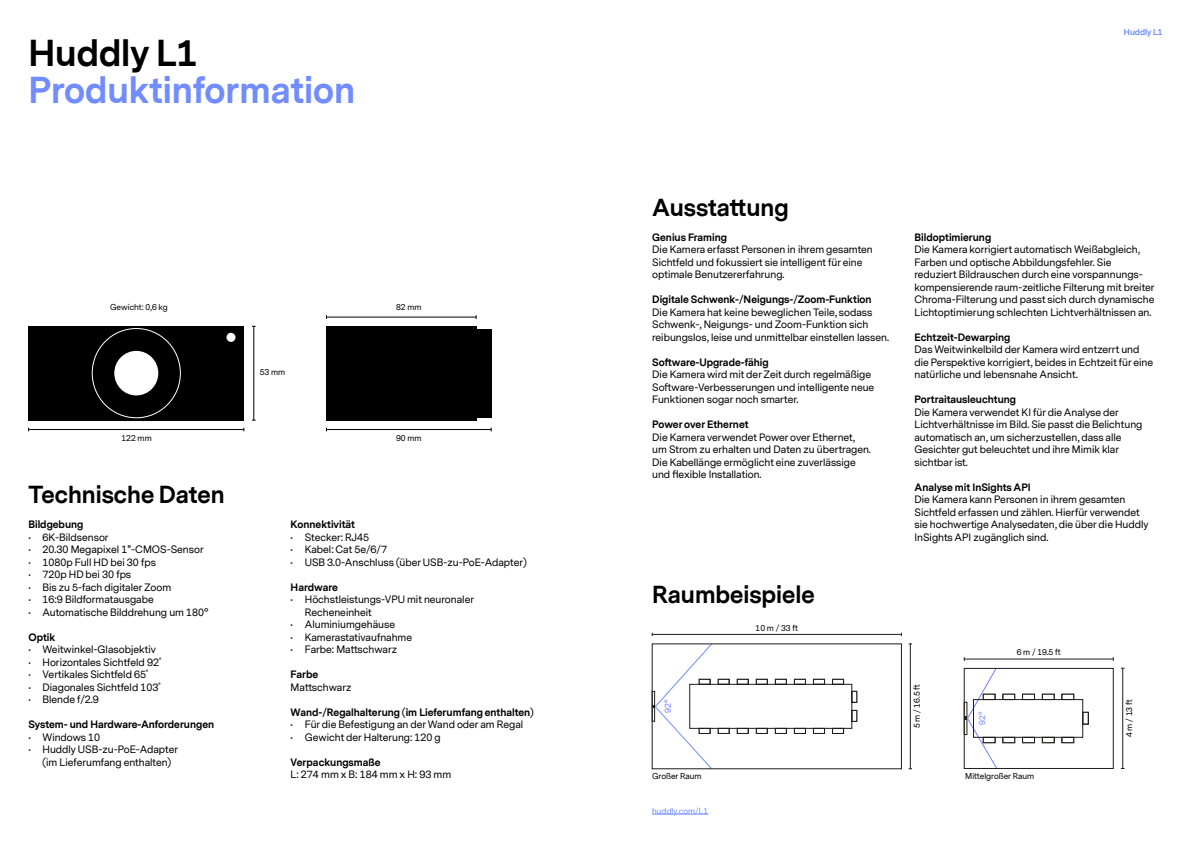
<style>
.page{position:relative;width:1191px;height:842px;background:#fff}
.page>*{position:absolute;margin:0;border:0;box-sizing:border-box;transform-origin:0 0}
.t1{font:700 35px "Messina Sans";color:#718cff}
.t2{font:700 35px "Messina Sans";color:#000}
.t3{font:700 23px "Messina Sans";color:#000}
.t4{font:10px/12.5px "Messina Sans";color:#000}
.t5{font:700 10px "Messina Sans";color:#000}
.t6{font:8px "Messina Sans";color:#000}
.t7{font:8px "Messina Sans";color:#718cff}
.t8{font:700 8px "Messina Sans";color:#718cff}
.t9{font:8px "Messina Sans";color:#7180ff}
</style>
<div class="page">
<hr style="left:652px;top:814px;width:56px;height:1px;background:#718cff">
<svg style="left:966px;top:670px;width:31px;height:97px"></svg>
<div style="left:1042px;top:694px;width:12px;height:6px;border:1px solid #1d1d1b"></div>
<div style="left:1022px;top:694px;width:12px;height:6px;border:1px solid #1d1d1b"></div>
<div style="left:1002px;top:694px;width:13px;height:6px;border:1px solid #1d1d1b"></div>
<div style="left:982px;top:694px;width:13px;height:6px;border:1px solid #1d1d1b"></div>
<div style="left:1042px;top:737px;width:12px;height:6px;border:1px solid #1d1d1b"></div>
<div style="left:1022px;top:737px;width:12px;height:6px;border:1px solid #1d1d1b"></div>
<div style="left:1061px;top:694px;width:13px;height:6px;border:1px solid #1d1d1b"></div>
<div style="left:1061px;top:737px;width:13px;height:6px;border:1px solid #1d1d1b"></div>
<div style="left:1002px;top:737px;width:13px;height:6px;border:1px solid #1d1d1b"></div>
<div style="left:982px;top:737px;width:13px;height:6px;border:1px solid #1d1d1b"></div>
<div style="left:973px;top:699px;width:110px;height:38px;border:1px solid #1d1d1b"></div>
<div style="left:1082px;top:712px;width:6px;height:12px;border:1px solid #1d1d1b"></div>
<hr style="left:964px;top:659px;width:149px;height:1px;background:#1d1d1b">
<hr style="left:1122px;top:668px;width:1px;height:100px;background:#1d1d1b">
<div style="left:964px;top:668px;width:149px;height:101px;border:1px solid #1d1d1b"></div>
<div style="left:851px;top:710px;width:6px;height:12px;border:1px solid #1d1d1b"></div>
<div style="left:851px;top:691px;width:6px;height:12px;border:1px solid #1d1d1b"></div>
<div style="left:775px;top:679px;width:11px;height:5px;border:1px solid #1d1d1b"></div>
<div style="left:756px;top:679px;width:11px;height:5px;border:1px solid #1d1d1b"></div>
<div style="left:737px;top:679px;width:11px;height:5px;border:1px solid #1d1d1b"></div>
<div style="left:718px;top:679px;width:11px;height:5px;border:1px solid #1d1d1b"></div>
<div style="left:832px;top:679px;width:12px;height:5px;border:1px solid #1d1d1b"></div>
<div style="left:813px;top:679px;width:11px;height:5px;border:1px solid #1d1d1b"></div>
<div style="left:794px;top:679px;width:11px;height:5px;border:1px solid #1d1d1b"></div>
<div style="left:775px;top:728px;width:11px;height:6px;border:1px solid #1d1d1b"></div>
<div style="left:756px;top:728px;width:11px;height:6px;border:1px solid #1d1d1b"></div>
<div style="left:737px;top:728px;width:11px;height:6px;border:1px solid #1d1d1b"></div>
<div style="left:718px;top:728px;width:11px;height:6px;border:1px solid #1d1d1b"></div>
<div style="left:832px;top:728px;width:12px;height:6px;border:1px solid #1d1d1b"></div>
<div style="left:813px;top:728px;width:11px;height:6px;border:1px solid #1d1d1b"></div>
<div style="left:794px;top:728px;width:11px;height:6px;border:1px solid #1d1d1b"></div>
<div style="left:689px;top:684px;width:163px;height:45px;border:1px solid #1d1d1b"></div>
<svg style="left:652px;top:643px;width:60px;height:126px"></svg>
<hr style="left:652px;top:634px;width:249px;height:1px;background:#1d1d1b">
<hr style="left:910px;top:644px;width:1px;height:125px;background:#1d1d1b">
<div style="left:28px;top:326px;width:216px;height:94px;background:#000"></div>
<div style="left:114px;top:351px;width:44px;height:44px;background:#fff;border-radius:50%"></div>
<div style="left:226px;top:333px;width:9px;height:9px;background:#fff;border-radius:50%"></div>
<div style="left:326px;top:326px;width:150px;height:94px;background:#000"></div>
<div style="left:476px;top:329px;width:15px;height:89px;background:#000"></div>
<hr style="left:326px;top:429px;width:165px;height:1px;background:#000">
<hr style="left:28px;top:429px;width:216px;height:1px;background:#000">
<hr style="left:326px;top:317px;width:150px;height:1px;background:#000">
<hr style="left:253px;top:326px;width:1px;height:94px;background:#000">
<h1 class="t2" style="left:28px;top:28px;width:171px">Huddly L1</h1>
<h1 class="t1" style="left:28px;top:66px;width:328px">Produktinformation</h1>
<p class="t6" style="left:110px;top:302px;width:59px">Gewicht: 0,6 kg</p>
<p class="t6" style="left:121px;top:433px;width:32px">122 mm</p>
<p class="t6" style="left:260px;top:367px;width:27px">53 mm</p>
<p class="t6" style="left:396px;top:302px;width:27px">82 mm</p>
<p class="t6" style="left:396px;top:433px;width:27px">90 mm</p>
<h2 class="t3" style="left:28px;top:479px;width:198px">Technische Daten</h2>
<p class="t5" style="left:28px;top:518px;width:57px">Bildgebung</p>
<p class="t4" style="left:28px;top:531px;width:82px">• 6K-Bildsensor</p>
<p class="t4" style="left:28px;top:544px;width:177px">• 20.30 Megapixel 1"-CMOS-Sensor</p>
<p class="t4" style="left:28px;top:556px;width:129px">• 1080p Full HD bei 30 fps</p>
<p class="t4" style="left:28px;top:569px;width:104px">• 720p HD bei 30 fps</p>
<p class="t4" style="left:28px;top:581px;width:144px">• Bis zu 5-fach digitaler Zoom</p>
<p class="t4" style="left:28px;top:594px;width:127px">• 16:9 Bildformatausgabe</p>
<p class="t4" style="left:28px;top:606px;width:182px">• Automatische Bilddrehung um 180°</p>
<p class="t5" style="left:28px;top:630px;width:28px">Optik</p>
<p class="t4" style="left:28px;top:644px;width:129px">• Weitwinkel-Glasobjektiv</p>
<p class="t4" style="left:28px;top:656px;width:134px">• Horizontales Sichtfeld 92˚</p>
<p class="t4" style="left:28px;top:669px;width:121px">• Vertikales Sichtfeld 65˚</p>
<p class="t4" style="left:28px;top:681px;width:134px">• Diagonales Sichtfeld 103˚</p>
<p class="t4" style="left:28px;top:694px;width:72px">• Blende f/2.9</p>
<p class="t5" style="left:28px;top:718px;width:187px">System- und Hardware-Anforderungen</p>
<p class="t4" style="left:28px;top:731px;width:73px">• Windows 10</p>
<p class="t4" style="left:43px;top:744px;width:137px;text-indent:-14px">• Huddly USB-zu-PoE-Adapter (im Lieferumfang enthalten)</p>
<p class="t5" style="left:291px;top:518px;width:66px">Konnektivität</p>
<p class="t4" style="left:291px;top:531px;width:80px">• Stecker: RJ45</p>
<p class="t4" style="left:291px;top:544px;width:98px">• Kabel: Cat 5e/6/7</p>
<p class="t4" style="left:291px;top:556px;width:238px">• USB 3.0-Anschluss (über USB-zu-PoE-Adapter)</p>
<p class="t5" style="left:291px;top:580px;width:49px">Hardware</p>
<p class="t4" style="left:305px;top:594px;width:171px;text-indent:-14px">• Höchstleistungs-VPU mit neuronaler<br>Recheneinheit</p>
<p class="t4" style="left:291px;top:619px;width:106px">• Aluminiumgehäuse</p>
<p class="t4" style="left:291px;top:631px;width:123px">• Kamerastativaufnahme</p>
<p class="t4" style="left:291px;top:644px;width:108px">• Farbe: Mattschwarz</p>
<p class="t5" style="left:291px;top:668px;width:29px">Farbe</p>
<p class="t4" style="left:291px;top:681px;width:62px">Mattschwarz</p>
<p class="t5" style="left:291px;top:705px;width:245px">Wand-/Regalhalterung (im Lieferumfang enthalten)</p>
<p class="t4" style="left:291px;top:719px;width:234px">• Für die Befestigung an der Wand oder am Regal</p>
<p class="t4" style="left:291px;top:731px;width:152px">• Gewicht der Halterung: 120 g</p>
<p class="t5" style="left:291px;top:755px;width:91px">Verpackungsmaße</p>
<p class="t4" style="left:291px;top:769px;width:162px">L: 274 mm x B: 184 mm x H: 93 mm</p>
<p class="t8" style="left:1123px;top:26px;width:40px">Huddly L1</p>
<h2 class="t3" style="left:652px;top:191px;width:138px">Ausstattung</h2>
<p class="t5" style="left:652px;top:230px;width:76px">Genius Framing</p>
<p class="t4" style="left:652px;top:244px;width:222px">Die Kamera erfasst Personen in ihrem gesamten<br>Sichtfeld und fokussiert sie intelligent für eine optimale Benutzererfahrung.</p>
<p class="t5" style="left:652px;top:293px;width:221px">Digitale Schwenk-/Neigungs-/Zoom-Funktion</p>
<p class="t4" style="left:652px;top:306px;width:238px">Die Kamera hat keine beweglichen Teile, sodass<br>Schwenk-, Neigungs- und Zoom-Funktion sich reibungslos, leise und unmittelbar einstellen lassen.</p>
<p class="t5" style="left:652px;top:355px;width:118px">Software-Upgrade-fähig</p>
<p class="t4" style="left:652px;top:369px;width:224px">Die Kamera wird mit der Zeit durch regelmäßige<br>Software-Verbesserungen und intelligente neue<br>Funktionen sogar noch smarter.</p>
<p class="t5" style="left:652px;top:418px;width:98px">Power over Ethernet</p>
<p class="t4" style="left:652px;top:431px;width:220px">Die Kamera verwendet Power over Ethernet, um Strom zu erhalten und Daten zu übertragen.<br>Die Kabellänge ermöglicht eine zuverlässige und flexible Installation.</p>
<h2 class="t3" style="left:652px;top:579px;width:164px">Raumbeispiele</h2>
<p class="t9" style="left:662px;top:713px;width:15px;rotate:-90deg">92°</p>
<p class="t6" style="left:755px;top:622px;width:44px">10 m / 33 ft</p>
<p class="t5" style="left:914px;top:230px;width:78px">Bildoptimierung</p>
<p class="t4" style="left:914px;top:244px;width:241px">Die Kamera korrigiert automatisch Weißabgleich, Farben und optische Abbildungsfehler. Sie reduziert Bildrauschen durch eine vorspannungs&shy;kompensierende raum-zeitliche Filterung mit breiter Chroma-Filterung und passt sich durch dynamische Lichtoptimierung schlechten Lichtverhältnissen an.</p>
<p class="t5" style="left:914px;top:330px;width:97px">Echtzeit-Dewarping</p>
<p class="t4" style="left:914px;top:344px;width:240px">Das Weitwinkelbild der Kamera wird entzerrt und die Perspektive korrigiert, beides in Echtzeit für eine natürliche und lebensnahe Ansicht.</p>
<p class="t5" style="left:914px;top:393px;width:103px">Portraitausleuchtung</p>
<p class="t4" style="left:914px;top:406px;width:229px">Die Kamera verwendet KI für die Analyse der Lichtverhältnisse im Bild. Sie passt die Belichtung automatisch an, um sicherzustellen, dass alle Gesichter gut beleuchtet und ihre Mimik klar sichtbar ist.</p>
<p class="t5" style="left:914px;top:480px;width:118px">Analyse mit InSights API</p>
<p class="t4" style="left:914px;top:494px;width:235px">Die Kamera kann Personen in ihrem gesamten Sichtfeld erfassen und zählen. Hierfür verwendet sie hochwertige Analysedaten, die über die Huddly InSights API zugänglich sind.</p>
<p class="t6" style="left:911px;top:728px;width:46px;rotate:-90deg">5 m / 16.5 ft</p>
<p class="t9" style="left:977px;top:725px;width:15px;rotate:-90deg">92°</p>
<p class="t6" style="left:1016px;top:647px;width:46px">6 m / 19.5 ft</p>
<p class="t6" style="left:1124px;top:737px;width:39px;rotate:-90deg">4 m / 13 ft</p>
<p class="t6" style="left:652px;top:771px;width:51px">Großer Raum</p>
<p class="t6" style="left:965px;top:771px;width:70px">Mittelgroßer Raum</p>
<p class="t6" style="left:964px;top:772px;width:56px">Medium Room</p>
<p class="t6" style="left:652px;top:772px;width:47px">Large Room</p>
<p class="t7" style="left:652px;top:805px;width:58px">huddly.com/L1</p>
</div>
